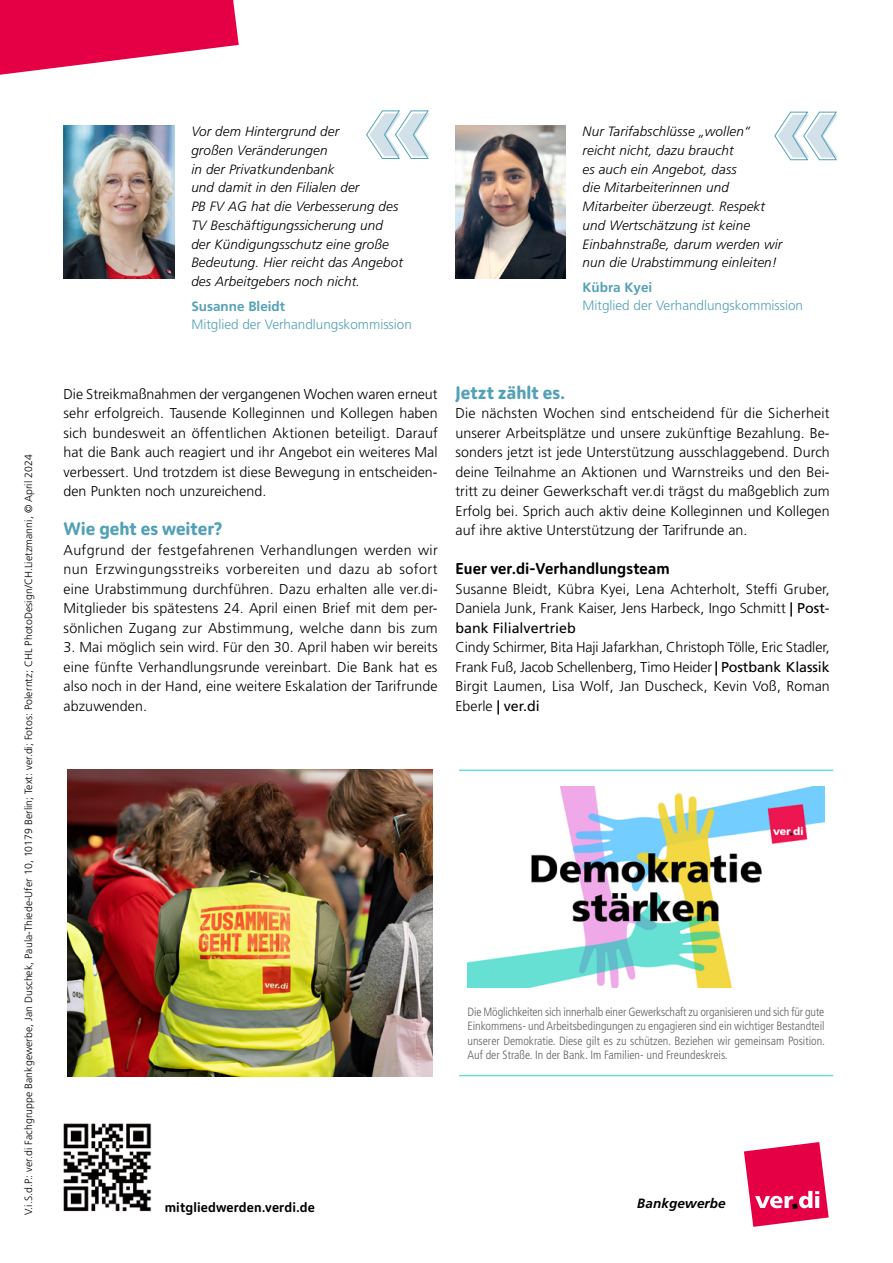
<style>
.page{position:relative;width:893px;height:1263px;background:#fff}
.page>*{position:absolute;margin:0;border:0;box-sizing:border-box;transform-origin:0 0}
.Ü3{font:700 18px "Moniker Basic";color:#53a1b7}
.Ü3-2{font:500 15.75px "Moniker Basic";letter-spacing:.005em;color:#000}
.Normal_text{font:300 14.25px/19.5px "Frutiger LT Std";letter-spacing:.005em;color:#000;text-align:justify}
.Zitat{font:italic 300 13.5px/18.8px "Frutiger LT Std";letter-spacing:.01em;color:#000}
.Zitierender{font:300 13.5px "Frutiger LT Std";color:#53a1b7}
.Text_Bold{font:500 13.5px "Moniker Basic";letter-spacing:.01em;color:#000}
.Zitierender-2{font:700 13.5px "Frutiger LT Std";color:#53a1b7}
.t1{font:italic 700 13.5px "Frutiger LT Pro";letter-spacing:.005em;color:#000}
.Normal_text-2{font:300 condensed 12px/14.4px "Frutiger LT Std";color:#616160;text-align:justify}
.Fussnote{font:300 10.5px "Frutiger LT Std";letter-spacing:.005em;color:#000}
.s1{font-weight:700}
.s2{font-weight:400}
</style>
<div class="page">
<svg style="left:0;top:0;width:239px;height:75px"></svg>
<img style="left:63px;top:1123px;width:89px;height:89px">
<svg style="left:744px;top:1142px;width:85px;height:85px"></svg>
<svg style="left:774px;top:111px;width:64px;height:49px"></svg>
<img style="left:64px;top:126px;width:110px;height:153px">
<svg style="left:366px;top:110px;width:63px;height:49px"></svg>
<img style="left:455px;top:126px;width:111px;height:153px">
<img style="left:468px;top:786px;width:357px;height:201px">
<hr style="left:459px;top:770px;width:374px;height:1px;background:#66e0d3">
<hr style="left:459px;top:1075px;width:374px;height:1px;background:#66e0d3">
<img style="left:68px;top:770px;width:364px;height:306px">
<p class="Fussnote" style="left:23px;top:1215px;width:762px;rotate:-90deg">V.i.S.d.P.: ver.di Fachgruppe Bankgewerbe, Jan Duschek, Paula-Thiede-Ufer 10, 10179 Berlin; Text: ver.di; Fotos: Polerntz; CHL PhotoDesign/CH.Lietzmanni, © April 2024</p>
<p class="Zitat" style="left:191px;top:122px;width:213px">Vor dem Hintergrund der<br>großen Veränderungen<br>in der Privatkundenbank<br>und damit in den Filialen der<br>PB FV AG hat die Verbesserung des<br>TV Beschäftigungssicherung und der Kündigungsschutz eine große<br>Bedeutung. Hier reicht das Angebot des Arbeitgebers noch nicht.</p>
<p class="Zitierender-2" style="left:191px;top:298px;width:95px">Susanne Bleidt</p>
<p class="Zitierender" style="left:191px;top:316px;width:222px">Mitglied der Verhandlungskommission</p>
<p class="Zitat" style="left:583px;top:122px;width:201px">Nur Tarifabschlüsse „wollen“ reicht nicht, dazu braucht<br>es auch ein Angebot, dass<br>die Mitarbeiterinnen und<br>Mitarbeiter überzeugt. Respekt und Wertschätzung ist keine<br>Einbahnstraße, darum werden wir nun die Urabstimmung einleiten!</p>
<p class="Zitierender-2" style="left:583px;top:279px;width:71px">Kübra Kyei</p>
<p class="Zitierender" style="left:583px;top:298px;width:222px">Mitglied der Verhandlungskommission</p>
<p class="Normal_text" style="left:63px;top:384px;width:376px">Die Streikmaßnahmen der vergangenen Wochen waren erneut sehr erfolgreich. Tausende Kolleginnen und Kollegen haben sich bundesweit an öffentlichen Aktionen beteiligt. Darauf hat die Bank auch reagiert und ihr Angebot ein weiteres Mal verbessert. Und trotzdem ist diese Bewegung in entscheiden&shy;den Punkten noch unzureichend.</p>
<p class="Ü3" style="left:63px;top:516px;width:160px">Wie geht es weiter?</p>
<p class="Normal_text" style="left:63px;top:540px;width:376px">Aufgrund der festgefahrenen Verhandlungen werden wir nun Erzwingungsstreiks vorbereiten und dazu ab sofort eine Urabstimmung durchführen. Dazu erhalten alle ver.di-Mitglieder bis spätestens 24. April einen Brief mit dem per&shy;sönlichen Zugang zur Abstimmung, welche dann bis zum</p>
<p class="Normal_text" style="left:63px;top:638px;width:376px">3. Mai möglich sein wird. Für den 30. April haben wir bereits eine fünfte Verhandlungsrunde vereinbart. Die Bank hat es also noch in der Hand, eine weitere Eskalation der Tarifrunde abzuwenden.</p>
<p class="Ü3" style="left:455px;top:380px;width:111px">Jetzt zählt es.</p>
<p class="Normal_text" style="left:455px;top:404px;width:376px">Die nächsten Wochen sind entscheidend für die Sicherheit unserer Arbeitsplätze und unsere zukünftige Bezahlung. Be&shy;sonders jetzt ist jede Unterstützung ausschlaggebend. Durch deine Teilnahme an Aktionen und Warnstreiks und den Bei&shy;tritt zu deiner Gewerkschaft ver.di trägst du maßgeblich zum Erfolg bei. Sprich auch aktiv deine Kolleginnen und Kollegen auf ihre aktive Unterstützung der Tarifrunde an.</p>
<p class="Ü3-2" style="left:455px;top:558px;width:216px">Euer ver.di-Verhandlungsteam</p>
<p class="Normal_text" style="left:455px;top:579px;width:376px">Susanne Bleidt, Kübra Kyei, Lena Achterholt, Steffi Gruber, Daniela Junk, Frank Kaiser, Jens Harbeck, Ingo Schmitt <span class="s1">|</span> <span class="s2">Post&shy;bank Filialvertrieb</span></p>
<p class="Normal_text" style="left:455px;top:638px;width:376px">Cindy Schirmer, Bita Haji Jafarkhan, Christoph Tölle, Eric Stadler,<br>Frank Fuß, Jacob Schellenberg, Timo Heider <span class="s1">|</span> <span class="s2">Postbank Klassik</span></p>
<p class="Normal_text" style="left:455px;top:677px;width:376px">Birgit Laumen, Lisa Wolf, Jan Duscheck, Kevin Voß, Roman<br>Eberle <span class="s1">|</span> <span class="s2">ver.di</span></p>
<p class="Normal_text-2" style="left:468px;top:1004px;width:359px">Die Möglichkeiten sich innerhalb einer Gewerkschaft zu organisieren und sich für gute Einkommens- und Arbeitsbedingungen zu engagieren sind ein wichtiger Bestandteil unserer Demokratie. Diese gilt es zu schützen. Beziehen wir gemeinsam Position.<br>Auf der Straße. In der Bank. Im Familien- und Freundeskreis.</p>
<p class="Text_Bold" style="left:165px;top:1198px;width:152px">mitgliedwerden.verdi.de</p>
<p class="t1" style="left:637px;top:1195px;width:90px">Bankgewerbe</p>
</div>
